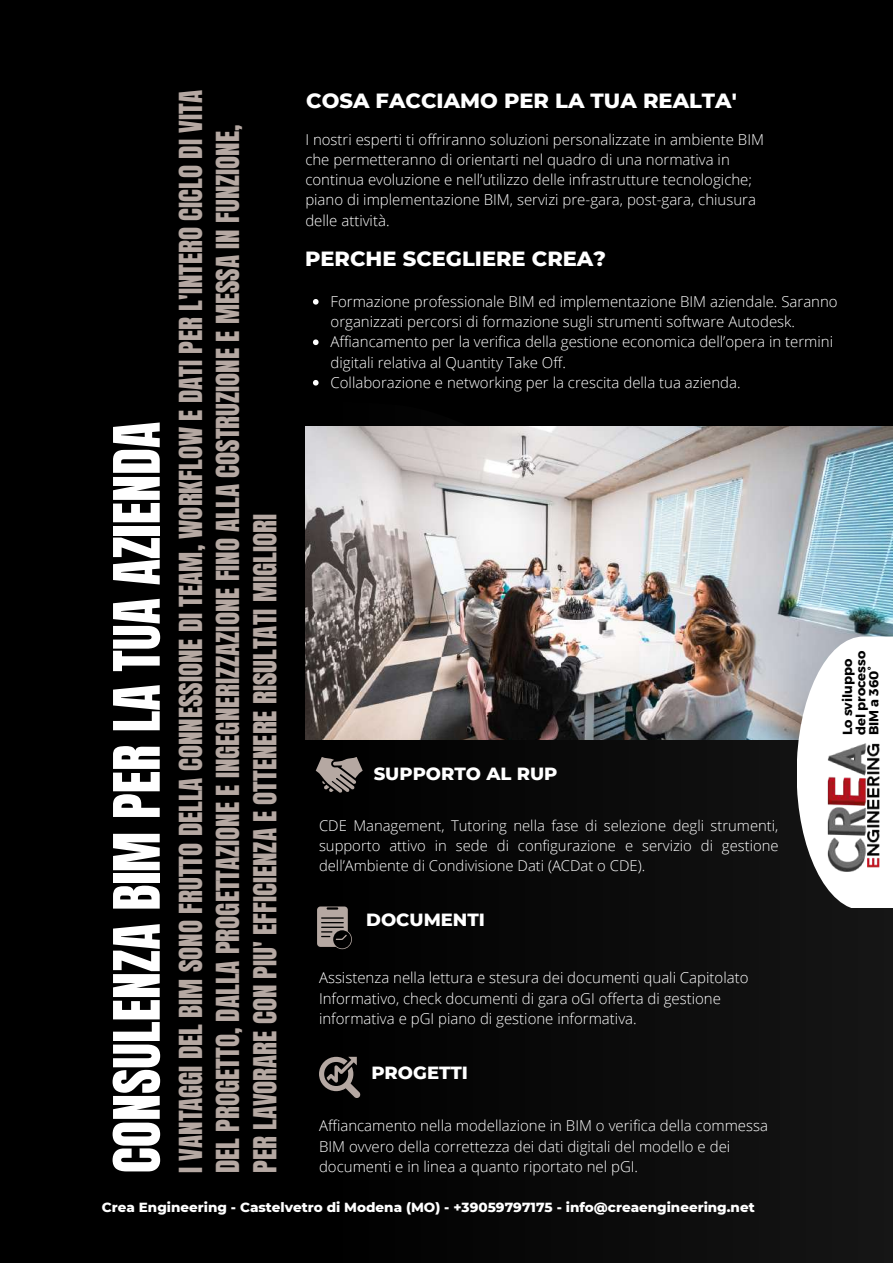
<style>
.page{position:relative;width:893px;height:1264px;background:#fff}
.page>*{position:absolute;margin:0;border:0;box-sizing:border-box;transform-origin:0 0}
.t1{font:54.3px "Anton";color:#fff}
.t2{font:27px/37px "Anton";color:#b5a8a2}
.t3{font:800 21px "Montserrat";color:#fff}
.t4{font:800 18px "Montserrat";color:#fff}
.t5{font:300 15px/20.2px "Open Sans";color:#fff}
.t6{font:300 14.85px/20px "Open Sans";color:#fff;text-align:justify}
.t7{font:800 13.5px "Montserrat";color:#fff}
.t8{font:700 13.2px/13.2px "Montserrat";color:#000}
</style>
<div class="page">
<div style="left:0;top:0;width:892px;height:1262px;background:#000"></div>
<svg style="left:329px;top:739px;width:563px;height:523px;fill:#0a0a0a"></svg>
<svg style="left:316px;top:757px;width:46px;height:36px"></svg>
<svg style="left:319px;top:1056px;width:41px;height:42px"></svg>
<svg style="left:317px;top:906px;width:35px;height:43px"></svg>
<img style="left:305px;top:426px;width:587px;height:313px">
<svg style="left:796px;top:636px;width:96px;height:272px;background:#d3d3d4"></svg>
<img style="left:820px;top:732px;width:72px;height:145px">
<svg style="left:313px;top:299px;width:5px;height:5px"></svg>
<svg style="left:313px;top:339px;width:5px;height:6px"></svg>
<svg style="left:313px;top:380px;width:5px;height:5px"></svg>
<h1 class="t1" style="left:98px;top:1173px;width:753px;rotate:-90deg">CONSULENZA BIM PER LA TUA AZIENDA</h1>
<p class="t2" style="left:173px;top:1173px;width:1084px;rotate:-90deg">I VANTAGGI DEL BIM SONO FRUTTO DELLA CONNESSIONE DI TEAM, WORKFLOW E DATI PER L'INTERO CICLO DI VITA<br>DEL PROGETTO, DALLA PROGETTAZIONE E INGEGNERIZZAZIONE FINO ALLA COSTRUZIONE E MESSA IN FUNZIONE,<br>PER LAVORARE CON PIU' EFFICIENZA E OTTENERE RISULTATI MIGLIORI</p>
<h3 class="t3" style="left:306px;top:88px;width:432px">COSA FACCIAMO PER LA TUA REALTA'</h3>
<p class="t5" style="left:305px;top:129px;width:460px">I nostri esperti ti offriranno soluzioni personalizzate in ambiente BIM che permetteranno di orientarti nel quadro di una normativa in continua evoluzione e nell’utilizzo delle infrastrutture tecnologiche; piano di implementazione BIM, servizi pre-gara, post-gara, chiusura delle attività .</p>
<h3 class="t3" style="left:305px;top:246px;width:302px">PERCHE SCEGLIERE CREA?</h3>
<p class="t5" style="left:330px;top:291px;width:508px">Formazione professionale BIM ed implementazione BIM aziendale. Saranno organizzati percorsi di formazione sugli strumenti software Autodesk.<br>Affiancamento per la verifica della gestione economica dell’opera in termini digitali relativa al Quantity Take Off.<br>Collaborazione e networking per la crescita della tua azienda.</p>
<p class="t4" style="left:373px;top:762px;width:185px">SUPPORTO AL RUP</p>
<p class="t6" style="left:319px;top:815px;width:461px">CDE Management, Tutoring nella fase di selezione degli strumenti, supporto attivo in sede di configurazione e servizio di gestione dell’Ambiente di Condivisione Dati (ACDat o CDE).</p>
<p class="t4" style="left:366px;top:908px;width:120px">DOCUMENTI</p>
<p class="t5" style="left:319px;top:967px;width:431px">Assistenza nella lettura e stesura dei documenti quali Capitolato<br>Informativo, check documenti di gara oGI offerta di gestione informativa e pGI piano di gestione informativa.</p>
<p class="t4" style="left:371px;top:1061px;width:98px">PROGETTI</p>
<p class="t5" style="left:319px;top:1115px;width:450px">Affiancamento nella modellazione in BIM o verifica della commessa<br>BIM ovvero della correttezza dei dati digitali del modello e dei documenti e in linea a quanto riportato nel pGI.</p>
<p class="t8" style="left:840px;top:735px;width:86px;rotate:-90deg">Lo sviluppo del processo<br>BIM a 360°</p>
<p class="t7" style="left:102px;top:1199px;width:654px">Crea Engineering - Castelvetro di Modena (MO) - +39059797175 - info@creaengineering.net</p>
</div>
